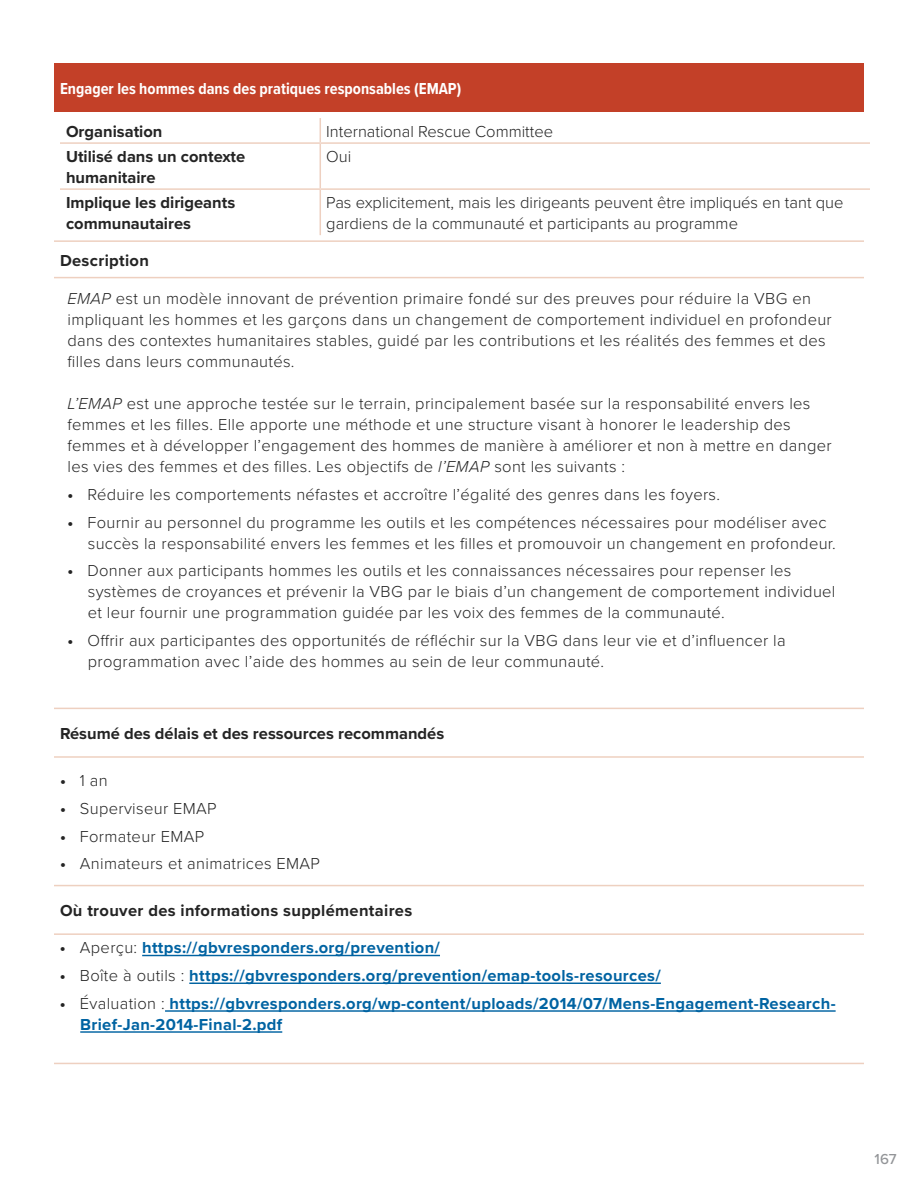
<style>
.page{position:relative;width:918px;height:1188px;background:#fff}
.page>*{position:absolute;margin:0;border:0;box-sizing:border-box;transform-origin:0 0}
.t1{font:300 16.5px/21px "Proxima Nova";letter-spacing:.02em;color:#242424}
.t2{font:700 16.5px/21px "Proxima Nova";letter-spacing:.02em;color:#0063a2}
.t3{font:300 16.5px/21px "Proxima Nova";color:#242424}
.t4{font:700 16.5px/21px "Proxima Nova";color:#242424}
.t5{font:700 16.5px "Proxima Nova Cond";color:#fff}
.t6{font:700 16.5px "Proxima Nova";letter-spacing:.02em;color:#242424}
.t7{font:500 15px "Proxima Nova";color:#939598}
.s1{font-style:italic}
.s2{font-weight:700}
.s3{color:#242424}
.s4{font-weight:300;color:#242424}
</style>
<div class="page">
<div style="left:54px;top:63px;width:810px;height:49px;background:#c34028"></div>
<hr style="left:54px;top:240px;width:810px;height:2px;background:#eed0c0">
<hr style="left:54px;top:277px;width:810px;height:1px;background:#eed0c0">
<hr style="left:54px;top:708px;width:810px;height:1px;background:#eed0c0">
<hr style="left:54px;top:756px;width:810px;height:2px;background:#eed0c0">
<hr style="left:54px;top:885px;width:810px;height:1px;background:#eed0c0">
<hr style="left:54px;top:933px;width:810px;height:2px;background:#eed0c0">
<hr style="left:54px;top:1063px;width:810px;height:1px;background:#eed0c0">
<svg style="left:320px;top:118px;width:1px;height:24px"></svg>
<hr style="left:60px;top:142px;width:260px;height:2px;background:#eed0c0">
<hr style="left:320px;top:142px;width:550px;height:2px;background:#eed0c0">
<hr style="left:320px;top:144px;width:1px;height:44px;background:#eed0c0">
<hr style="left:60px;top:188px;width:260px;height:2px;background:#eed0c0">
<hr style="left:320px;top:188px;width:550px;height:2px;background:#eed0c0">
<hr style="left:320px;top:190px;width:1px;height:45px;background:#eed0c0">
<hr style="left:142px;top:955px;width:298px;height:1px;background:#0063a2">
<hr style="left:189px;top:983px;width:472px;height:1px;background:#0063a2">
<hr style="left:165px;top:1010px;width:671px;height:2px;background:#0063a2">
<hr style="left:80px;top:1031px;width:202px;height:2px;background:#0063a2">
<p class="t5" style="left:60px;top:77px;width:403px">Engager les hommes dans des pratiques responsables (EMAP)</p>
<p class="t4" style="left:66px;top:121px;width:98px">Organisation</p>
<p class="t3" style="left:326px;top:120px;width:228px">International Rescue Committee</p>
<p class="t4" style="left:66px;top:146px;width:181px">Utilisé dans un contexte humanitaire</p>
<p class="t1" style="left:326px;top:145px;width:27px">Oui</p>
<p class="t4" style="left:66px;top:192px;width:171px">Implique les dirigeants communautaires</p>
<p class="t3" style="left:326px;top:191px;width:519px">Pas explicitement, mais les dirigeants peuvent être impliqués en tant que gardiens de la communauté et participants au programme</p>
<p class="t6" style="left:60px;top:248px;width:90px">Description</p>
<p class="t1" style="left:68px;top:287px;width:766px"><span class="s1">EMAP</span> est un modèle innovant de prévention primaire fondé sur des preuves pour réduire la VBG en impliquant les hommes et les garçons dans un changement de comportement individuel en profondeur dans des contextes humanitaires stables, guidé par les contributions et les réalités des femmes et des filles dans leurs communautés.</p>
<p class="t1" style="left:68px;top:392px;width:766px"><span class="s1">L’EMAP</span> est une approche testée sur le terrain, principalement basée sur la responsabilité envers les femmes et les filles. Elle apporte une méthode et une structure visant à honorer le leadership des femmes et à développer l’engagement des hommes de manière à améliorer et non à mettre en danger les vies des femmes et des filles. Les objectifs de <span class="s1">l’EMAP</span> sont les suivants :</p>
<p class="t1" style="left:68px;top:483px;width:654px"><span class="s2">•</span> Réduire les comportements néfastes et accroître l’égalité des genres dans les foyers.</p>
<p class="t1" style="left:88px;top:511px;width:749px;text-indent:-20px"><span class="s2">•</span> Fournir au personnel du programme les outils et les compétences nécessaires pour modéliser avec succès la responsabilité envers les femmes et les filles et promouvoir un changement en profondeur.</p>
<p class="t1" style="left:88px;top:560px;width:749px;text-indent:-20px"><span class="s2">•</span> Donner aux participants hommes les outils et les connaissances nécessaires pour repenser les systèmes de croyances et prévenir la VBG par le biais d’un changement de comportement individuel et leur fournir une programmation guidée par les voix des femmes de la communauté.</p>
<p class="t1" style="left:88px;top:629px;width:699px;text-indent:-20px"><span class="s2">•</span> Offrir aux participantes des opportunités de réfléchir sur la VBG dans leur vie et d’influencer la programmation avec l’aide des hommes au sein de leur communauté.</p>
<p class="t4" style="left:60px;top:723px;width:386px">Résumé des délais et des ressources recommandés</p>
<p class="t1" style="left:60px;top:769px;width:49px"><span class="s2">•</span> 1 an</p>
<p class="t1" style="left:60px;top:797px;width:158px"><span class="s2">•</span> Superviseur EMAP</p>
<p class="t1" style="left:60px;top:825px;width:146px"><span class="s2">•</span> Formateur EMAP</p>
<p class="t1" style="left:60px;top:853px;width:261px"><span class="s2">•</span> Animateurs et animatrices EMAP</p>
<p class="t6" style="left:60px;top:899px;width:354px">Où trouver des informations supplémentaires</p>
<p class="t2" style="left:60px;top:937px;width:382px"><span class="s3">•</span> <span class="s4">Aperçu:</span> https://gbvresponders.org/prevention/</p>
<p class="t2" style="left:60px;top:965px;width:602px"><span class="s3">•</span> <span class="s4">Boîte à outils :</span> https://gbvresponders.org/prevention/emap-tools-resources/</p>
<p class="t2" style="left:80px;top:992px;width:757px;text-indent:-20px"><span class="s3">•</span> <span class="s4">Évaluation :</span> https://gbvresponders.org/wp-content/uploads/2014/07/Mens-Engagement-Research-<br>Brief-Jan-2014-Final-2.pdf</p>
<p class="t7" style="left:875px;top:1148px;width:24px">167</p>
</div>
